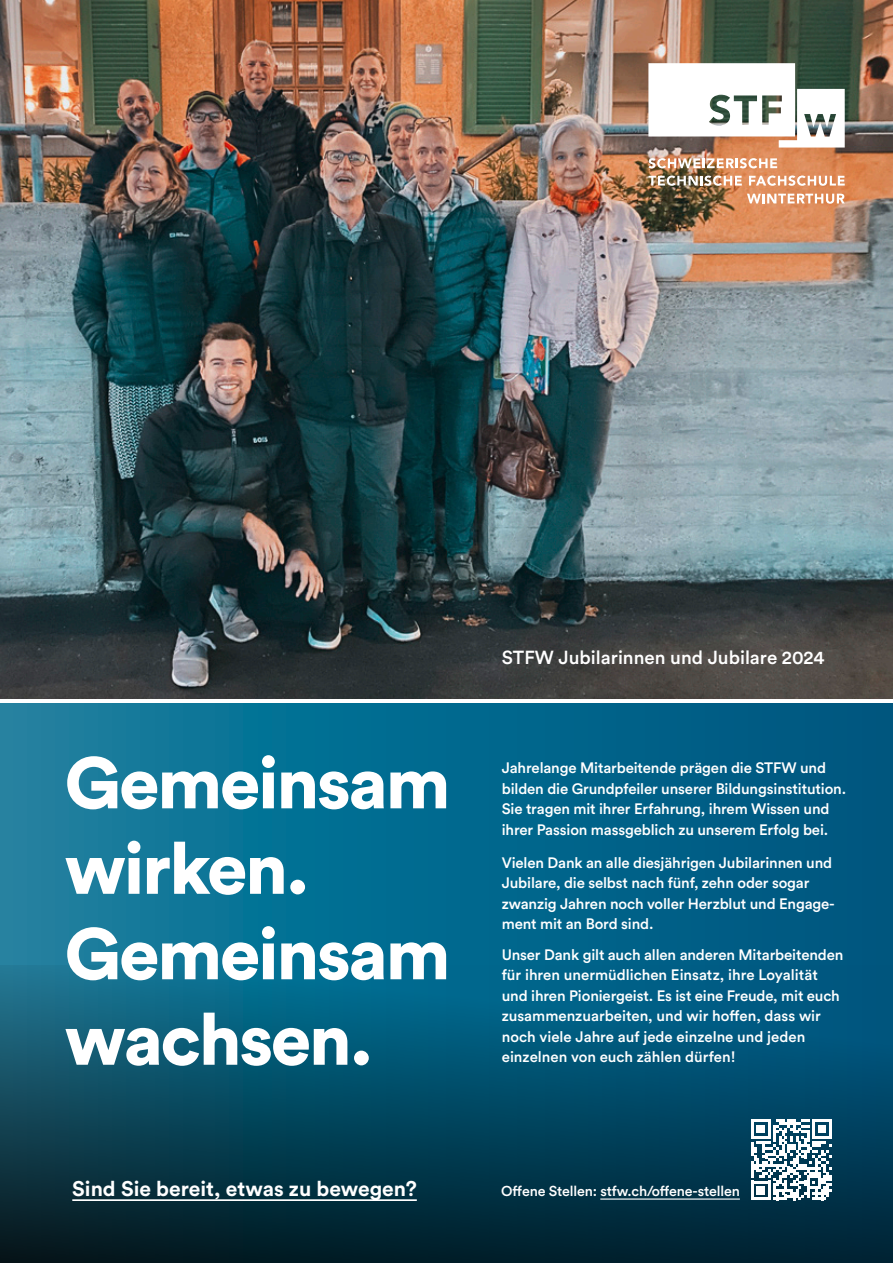
<style>
.page{position:relative;width:893px;height:1263px;background:#fff}
.page>*{position:absolute;margin:0;border:0;box-sizing:border-box;transform-origin:0 0}
.t1{font:900 72px/85.5px "Circular Std";letter-spacing:-.03em;color:#fff}
.t2{font:700 21px "Circular Std";color:#fff}
.t3{font:500 18.75px "Circular Std";color:#fff}
.t4{font:500 15px/20.4px "Circular Std";letter-spacing:-.01em;color:#fff}
.t5{font:500 14.25px "Circular Std";letter-spacing:-.01em;color:#fff}
</style>
<div class="page">
<svg style="left:0;top:704px;width:893px;height:261px;background:#066a8f"></svg>
<svg style="left:0;top:965px;width:893px;height:298px;background:#03455e"></svg>
<img style="left:0;top:0;width:893px;height:698px">
<svg style="left:648px;top:158px;width:129px;height:10px"></svg>
<svg style="left:648px;top:175px;width:94px;height:11px"></svg>
<svg style="left:749px;top:175px;width:96px;height:11px"></svg>
<svg style="left:648px;top:63px;width:197px;height:85px"></svg>
<svg style="left:747px;top:194px;width:98px;height:10px"></svg>
<hr style="left:72px;top:1199px;width:345px;height:2px;background:#fff">
<hr style="left:600px;top:1198px;width:140px;height:1px;background:#fff">
<svg style="left:751px;top:1119px;width:81px;height:81px"></svg>
<p class="t3" style="left:502px;top:646px;width:324px">STFW Jubilarinnen und Jubilare 2024</p>
<h1 class="t1" style="left:65px;top:739px;width:387px">Gemeinsam wirken.<br>Gemeinsam wachsen.</h1>
<p class="t4" style="left:502px;top:758px;width:346px">Jahrelange Mitarbeitende prägen die STFW und bilden die Grundpfeiler unserer Bildungsinstitution.<br>Sie tragen mit ihrer Erfahrung, ihrem Wissen und ihrer Passion massgeblich zu unserem Erfolg bei.</p>
<p class="t4" style="left:502px;top:852px;width:335px">Vielen Dank an alle diesjährigen Jubilarinnen und Jubilare, die selbst nach fünf, zehn oder sogar zwanzig Jahren noch voller Herzblut und Engage&shy;ment mit an Bord sind.</p>
<p class="t4" style="left:502px;top:944px;width:343px">Unser Dank gilt auch allen anderen Mitarbeitenden für ihren unermüdlichen Einsatz, ihre Loyalität und ihren Pioniergeist. Es ist eine Freude, mit euch zusammenzuarbeiten, und wir hoffen, dass wir noch viele Jahre auf jede einzelne und jeden einzelnen von euch zählen dürfen!</p>
<h2 class="t2" style="left:72px;top:1175px;width:346px">Sind Sie bereit, etwas zu bewegen?</h2>
<p class="t5" style="left:501px;top:1182px;width:240px">Offene Stellen: stfw.ch/offene-stellen</p>
</div>
